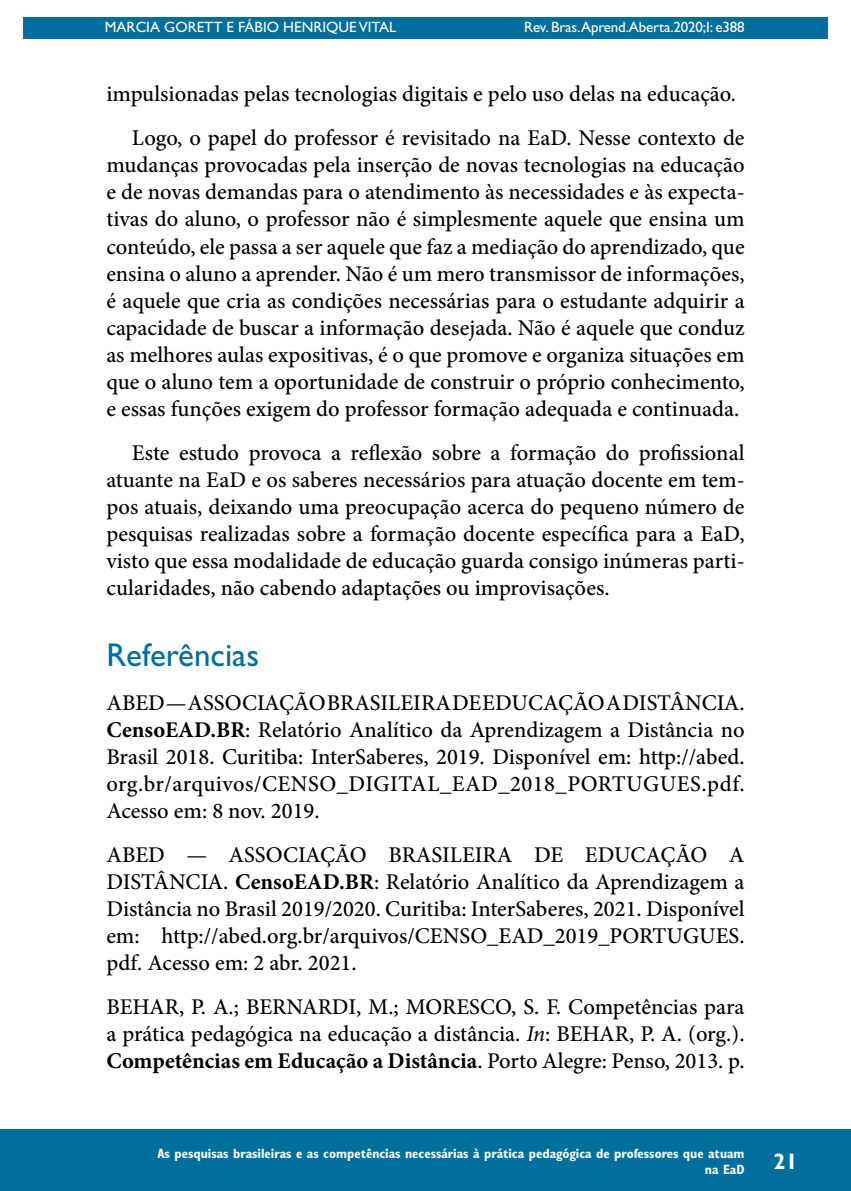
<style>
.page{position:relative;width:851px;height:1191px;background:#fff}
.page>*{position:absolute;margin:0;border:0;box-sizing:border-box;transform-origin:0 0}
.t1{font:33px "Gill Sans Std";color:#006f9e}
.t2{font:500 22.5px/27px "Minion Pro";color:#000;text-align:justify}
.t3{font:700 condensed 22.5px "Gill Sans";color:#fff}
.t4{font:15px "Gill Sans Std";color:#fff}
.t5{font:700 condensed 13.5px/16.2px "Gill Sans";color:#fff;text-align:right}
.s1{font-weight:700}
.s2{font-weight:400;font-style:italic}
</style>
<div class="page">
<hr style="left:104px;top:0;width:1px;height:467px;background:#006f9e">
<div style="left:23px;top:17px;width:804px;height:21px;background:#006f9e"></div>
<div style="left:0;top:1129px;width:850px;height:62px;background:#006f9e"></div>
<p class="t4" style="left:105px;top:18px;width:293px">MARCIA GORETT E FÁBIO HENRIQUE VITAL</p>
<p class="t4" style="left:524px;top:18px;width:222px">Rev. Bras.Aprend.Aberta.2020;I: e388</p>
<p class="t2" style="left:132px;top:72px;width:614px;line-height:44px;text-indent:-26px">impulsionadas pelas tecnologias digitais e pelo uso delas na educação.<br>Logo, o papel do professor é revisitado na EaD. Nesse contexto de</p>
<p class="t2" style="left:106px;top:152px;width:639px">mudanças provocadas pela inserção de novas tecnologias na educação e de novas demandas para o atendimento às necessidades e às expecta&shy;tivas do aluno, o professor não é simplesmente aquele que ensina um conteúdo, ele passa a ser aquele que faz a mediação do aprendizado, que ensina o aluno a aprender. Não é um mero transmissor de informações, é aquele que cria as condições necessárias para o estudante adquirir a capacidade de buscar a informação desejada. Não é aquele que conduz as melhores aulas expositivas, é o que promove e organiza situações em que o aluno tem a oportunidade de construir o próprio conhecimento, e essas funções exigem do professor formação adequada e continuada.</p>
<p class="t2" style="left:106px;top:439px;width:639px;text-indent:26px">Este estudo provoca a reflexão sobre a formação do profissional atuante na EaD e os saberes necessários para atuação docente em tem&shy;pos atuais, deixando uma preocupação acerca do pequeno número de pesquisas realizadas sobre a formação docente específica para a EaD, visto que essa modalidade de educação guarda consigo inúmeras parti&shy;cularidades, não cabendo adaptações ou improvisações.</p>
<h1 class="t1" style="left:106px;top:636px;width:154px">Referências</h1>
<p class="t2" style="left:106px;top:689px;width:640px">ABED — ASSOCIAÇÃO BRASILEIRA DE EDUCAÇÃO A DISTÂNCIA.<br><span class="s1">CensoEAD.BR</span>: Relatório Analítico da Aprendizagem a Distância no Brasil 2018. Curitiba: InterSaberes, 2019. Disponível em: http://abed. org.br/arquivos/CENSO_DIGITAL_EAD_2018_PORTUGUES.pdf.<br>Acesso em: 8 nov. 2019.</p>
<p class="t2" style="left:106px;top:841px;width:639px">ABED — ASSOCIAÇÃO BRASILEIRA DE EDUCAÇÃO A DISTÂNCIA. <span class="s1">CensoEAD.BR</span>: Relatório Analítico da Aprendizagem a Distância no Brasil 2019/2020. Curitiba: InterSaberes, 2021. Disponível em: http://abed.org.br/arquivos/CENSO_EAD_2019_PORTUGUES. pdf. Acesso em: 2 abr. 2021.</p>
<p class="t2" style="left:106px;top:993px;width:639px">BEHAR, P. A.; BERNARDI, M.; MORESCO, S. F. Competências para a prática pedagógica na educação a distância. <span class="s2">In</span>: BEHAR, P. A. (org.).<br><span class="s1">Competências em Educação a Distância</span>. Porto Alegre: Penso, 2013. p.</p>
<p class="t5" style="left:157px;top:1145px;width:588px">As pesquisas brasileiras e as competências necessárias à prática pedagógica de professores que atuam na EaD</p>
<p class="t3" style="left:774px;top:1148px;width:25px">21</p>
</div>
